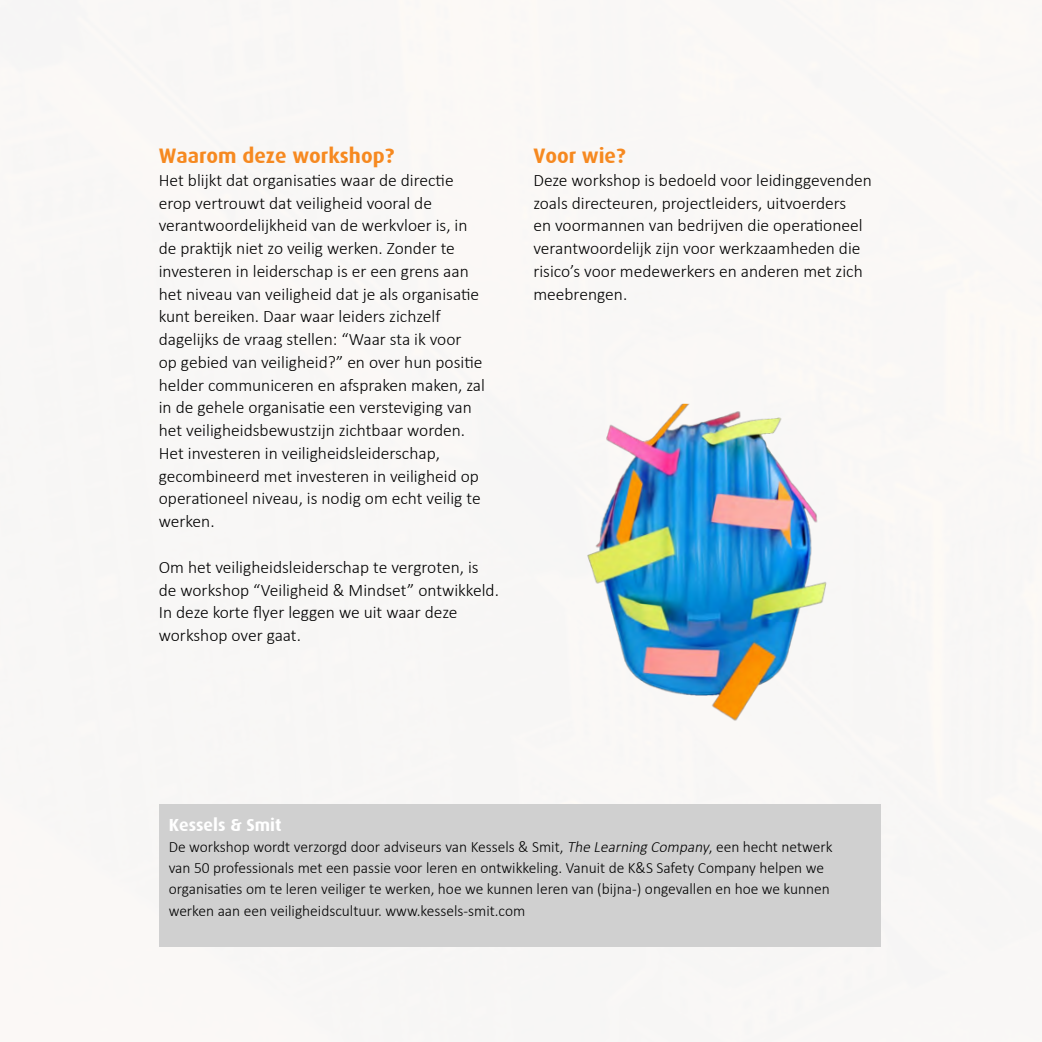
<style>
.page{position:relative;width:1042px;height:1042px;background:#fff}
.page>*{position:absolute;margin:0;border:0;box-sizing:border-box;transform-origin:0 0}
.t1{font:700 21px "Dax";color:#f68920}
.t2{font:300 17.5px/22.8px "Calibri";color:#000}
.t3{font:700 17.5px "Dax";color:#fff}
.t4{font:300 15.75px/21px "Calibri";color:#000}
.s1{font-style:italic}
</style>
<div class="page">
<div style="left:159px;top:804px;width:722px;height:143px;background:#d0d0d0"></div>
<img style="left:587px;top:403px;width:240px;height:318px">
<p class="t1" style="left:159px;top:144px;width:237px">Waarom deze workshop?</p>
<p class="t2" style="left:159px;top:168px;width:328px">Het blijkt dat organisaties waar de directie erop vertrouwt dat veiligheid vooral de verantwoordelijkheid van de werkvloer is, in de praktijk niet zo veilig werken. Zonder te investeren in leiderschap is er een grens aan het niveau van veiligheid dat je als organisatie kunt bereiken. Daar waar leiders zichzelf dagelijks de vraag stellen: “Waar sta ik voor<br>op gebied van veiligheid?” en over hun positie helder communiceren en afspraken maken, zal in de gehele organisatie een versteviging van het veiligheidsbewustzijn zichtbaar worden.<br>Het investeren in veiligheidsleiderschap, gecombineerd met investeren in veiligheid op operationeel niveau, is nodig om echt veilig te werken.</p>
<p class="t2" style="left:159px;top:555px;width:342px">Om het veiligheidsleiderschap te vergroten, is de workshop “Veiligheid &amp; Mindset” ontwikkeld.<br>In deze korte flyer leggen we uit waar deze workshop over gaat.</p>
<p class="t1" style="left:533px;top:144px;width:94px">Voor wie?</p>
<p class="t2" style="left:533px;top:168px;width:340px">Deze workshop is bedoeld voor leidinggevenden zoals directeuren, projectleiders, uitvoerders<br>en voormannen van bedrijven die operationeel verantwoordelijk zijn voor werkzaamheden die risico’s voor medewerkers en anderen met zich meebrengen.</p>
<p class="t3" style="left:169px;top:814px;width:114px">Kessels &amp; Smit</p>
<p class="t4" style="left:169px;top:835px;width:665px">De workshop wordt verzorgd door adviseurs van Kessels &amp; Smit, <span class="s1">The Learning Company</span>, een hecht netwerk van 50 professionals met een passie voor leren en ontwikkeling. Vanuit de K&amp;S Safety Company helpen we organisaties om te leren veiliger te werken, hoe we kunnen leren van (bijna-) ongevallen en hoe we kunnen</p>
<p class="t4" style="left:169px;top:900px;width:358px">werken aan een veiligheidscultuur. www.kessels-smit.com</p>
</div>
